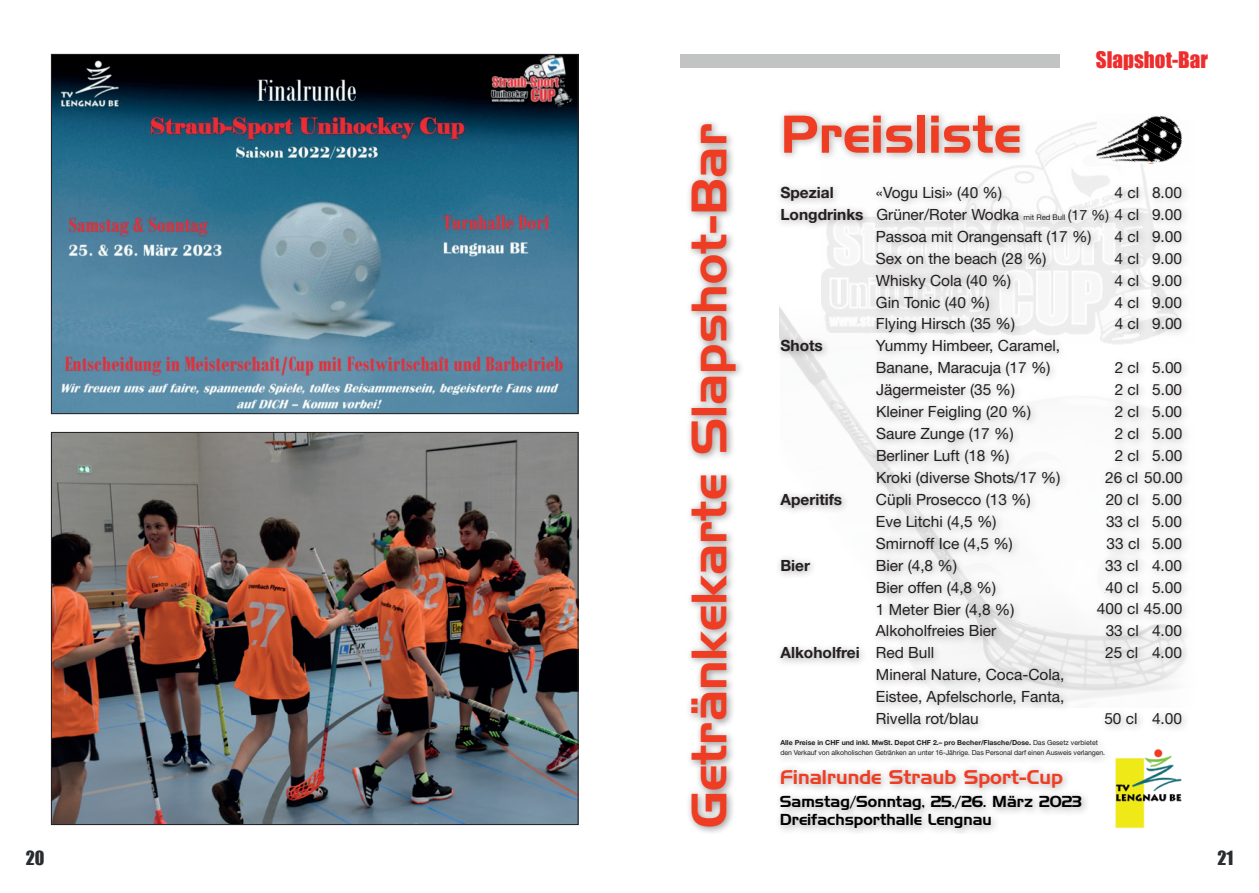
<style>
.page{position:relative;width:1259px;height:893px;background:#fff}
.page>*{position:absolute;margin:0;border:0;box-sizing:border-box;transform-origin:0 0}
.t1{font:51.6px "Handel Gothic BT";color:#ef3d24}
.t2{font:48.3px "Handel Gothic BT";color:#ef3d24}
.t3{font:21px "Impact";color:#ee2d2d}
.t4{font:19.35px "Handel Gothic BT";color:#ef3d24}
.t5{font:18px "Impact";color:#292d2f}
.t6{font:15.45px/21.9px "Helvetica Neue";color:#231f20}
.t7{font:15.45px/18px "Handel Gothic BT";color:#000}
.t8{font:700 15.45px "Helvetica Neue";color:#231f20}
.t9{font:6.9px/10.4px "Helvetica Neue";letter-spacing:-.01em;color:#231f20}
.s1{font-weight:700}
.s2{font-size:7.8px}
.s3{font-size:14.25px}
.s4{font-weight:400}
</style>
<div class="page">
<div style="left:680px;top:55px;width:380px;height:13px;background:#c2c3c3"></div>
<div style="left:685px;top:118px;width:60px;height:715px;background:#231f20;opacity:.5"></div>
<div style="left:775px;top:109px;width:416px;height:657px;background:#231f20;opacity:.4"></div>
<div style="left:775px;top:764px;width:315px;height:69px;background:#231f20;opacity:.4"></div>
<img style="left:1114px;top:749px;width:68px;height:79px">
<img style="left:1096px;top:113px;width:92px;height:51px">
<img style="left:1096px;top:120px;width:75px;height:44px">
<img style="left:1096px;top:130px;width:58px;height:34px">
<img style="left:1096px;top:140px;width:41px;height:24px">
<img style="left:1096px;top:150px;width:24px;height:14px">
<svg style="left:1096px;top:160px;width:7px;height:4px"></svg>
<img style="left:53px;top:56px;width:523px;height:356px">
<img style="left:53px;top:434px;width:523px;height:389px">
<h3 class="t3" style="left:1096px;top:43px;width:113px">Slapshot-Bar</h3>
<h2 class="t2" style="left:680px;top:828px;width:706px;rotate:-90deg">Getränkekarte Slapshot-Bar</h2>
<h1 class="t1" style="left:780px;top:103px;width:242px">Preisliste</h1>
<p class="t8" style="left:780px;top:183px;width:55px">Spezial</p>
<p class="t6" style="left:876px;top:181px;width:128px">«Vogu Lisi» (40 %)</p>
<p class="t6" style="left:1114px;top:181px;width:69px">4 cl 8.00</p>
<p class="t6" style="left:780px;top:203px;width:403px"><span class="s1">Longdrinks</span> Grüner/Roter Wodka <span class="s2">mit Red Bull</span> <span class="s3">(17 %)</span> 4 cl 9.00</p>
<p class="t6" style="left:876px;top:225px;width:217px">Passoa mit Orangensaft (17 %)</p>
<p class="t6" style="left:1114px;top:225px;width:69px">4 cl 9.00</p>
<p class="t6" style="left:876px;top:247px;width:172px">Sex on the beach (28 %)</p>
<p class="t6" style="left:1114px;top:247px;width:69px">4 cl 9.00</p>
<p class="t6" style="left:876px;top:269px;width:137px">Whisky Cola (40 %)</p>
<p class="t6" style="left:1114px;top:269px;width:69px">4 cl 9.00</p>
<p class="t6" style="left:876px;top:291px;width:115px">Gin Tonic (40 %)</p>
<p class="t6" style="left:1114px;top:291px;width:69px">4 cl 9.00</p>
<p class="t6" style="left:876px;top:313px;width:141px">Flying Hirsch (35 %)</p>
<p class="t6" style="left:1114px;top:313px;width:69px">4 cl 9.00</p>
<p class="t8" style="left:780px;top:336px;width:44px">Shots</p>
<p class="t6" style="left:876px;top:335px;width:186px">Yummy Himbeer, Caramel,<br>Banane, Maracuja (17 %)</p>
<p class="t6" style="left:1114px;top:357px;width:69px">2 cl 5.00</p>
<p class="t6" style="left:876px;top:379px;width:141px">Jägermeister (35 %)</p>
<p class="t6" style="left:1114px;top:379px;width:69px">2 cl 5.00</p>
<p class="t6" style="left:876px;top:400px;width:157px">Kleiner Feigling (20 %)</p>
<p class="t6" style="left:1114px;top:400px;width:69px">2 cl 5.00</p>
<p class="t6" style="left:876px;top:422px;width:139px">Saure Zunge (17 %)</p>
<p class="t6" style="left:1114px;top:422px;width:69px">2 cl 5.00</p>
<p class="t6" style="left:876px;top:444px;width:135px">Berliner Luft (18 %)</p>
<p class="t6" style="left:1114px;top:444px;width:69px">2 cl 5.00</p>
<p class="t6" style="left:876px;top:466px;width:186px">Kroki (diverse Shots/17 %)</p>
<p class="t6" style="left:1105px;top:466px;width:79px">26 cl 50.00</p>
<p class="t8" style="left:780px;top:490px;width:63px">Aperitifs</p>
<p class="t6" style="left:876px;top:488px;width:156px">Cüpli Prosecco (13 %)</p>
<p class="t6" style="left:1105px;top:488px;width:78px">20 cl 5.00</p>
<p class="t6" style="left:876px;top:510px;width:122px">Eve Litchi (4,5 %)</p>
<p class="t6" style="left:1106px;top:510px;width:78px">33 cl 5.00</p>
<p class="t6" style="left:876px;top:532px;width:139px">Smirnoff Ice (4,5 %)</p>
<p class="t6" style="left:1106px;top:532px;width:77px">33 cl 5.00</p>
<p class="t8" style="left:780px;top:556px;width:31px">Bier</p>
<p class="t6" style="left:876px;top:554px;width:83px">Bier (4,8 %)</p>
<p class="t6" style="left:1105px;top:554px;width:78px">33 cl 4.00</p>
<p class="t6" style="left:876px;top:576px;width:122px">Bier offen (4,8 %)</p>
<p class="t6" style="left:1114px;top:576px;width:70px">0 cl 5.00</p>
<p class="t6" style="left:876px;top:598px;width:140px">1 Meter Bier (4,8 %)</p>
<p class="t6" style="left:1097px;top:598px;width:87px">400 cl 45.00</p>
<p class="t6" style="left:876px;top:620px;width:122px">Alkoholfreies Bier</p>
<p class="t6" style="left:1105px;top:620px;width:78px">33 cl 4.00</p>
<p class="t8" style="left:780px;top:643px;width:155px">Alkoholfrei <span class="s4">Red Bull</span></p>
<p class="t6" style="left:1105px;top:642px;width:78px">25 cl 4.00</p>
<p class="t6" style="left:876px;top:664px;width:190px;text-align:justify">Mineral Nature, Coca-Cola, Eistee, Apfelschorle, Fanta, Rivella rot/blau</p>
<p class="t6" style="left:1104px;top:707px;width:79px">50 cl 4.00</p>
<p class="t9" style="left:780px;top:737px;width:326px"><span class="s1">Alle Preise in CHF und inkl. MwSt. Depot CHF 2.– pro Becher/Flasche/Dose.</span> Das Gesetz verbietet den Verkauf von alkoholischen Getränken an unter 16-Jährige. Das Personal darf einen Ausweis verlangen.</p>
<p class="t4" style="left:780px;top:765px;width:284px">Finalrunde Straub Sport-Cup</p>
<p class="t7" style="left:780px;top:793px;width:304px">Samstag/Sonntag, 25./26. März 2023<br>Dreifachsporthalle Lengnau</p>
<p class="t5" style="left:26px;top:844px;width:20px">20</p>
<p class="t5" style="left:1217px;top:844px;width:17px">21</p>
</div>
